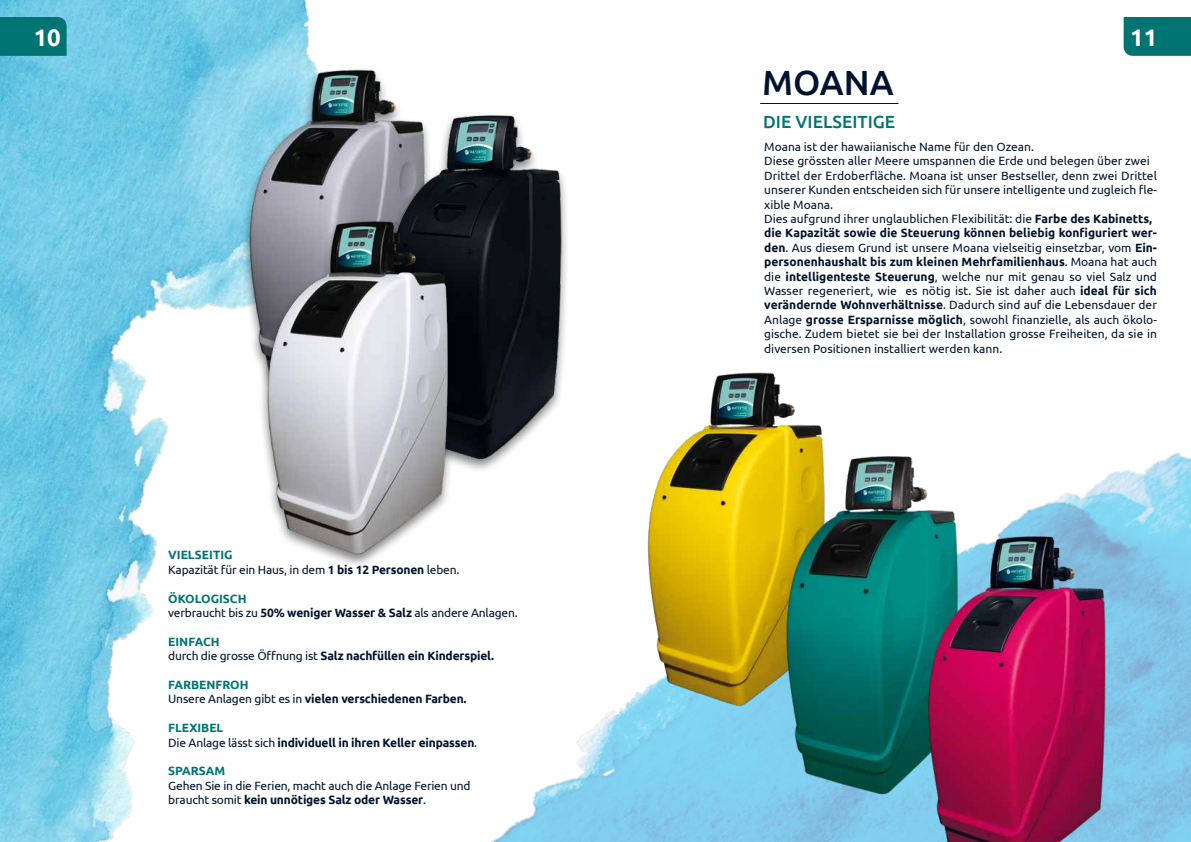
<style>
.page{position:relative;width:1191px;height:842px;background:#fff}
.page>*{position:absolute;margin:0;border:0;box-sizing:border-box;transform-origin:0 0}
.t1{font:500 35px "Ubuntu";color:#00142e}
.t2{font:700 24px "Ubuntu";color:#fff}
.t3{font:500 17.6px "Ubuntu";color:#007473}
.t4{font:12px/14.4px "Ubuntu";color:#00142e}
.t5{font:700 12px/14.4px "Ubuntu";letter-spacing:-.015em;color:#00142e}
.t6{font:700 12px "Ubuntu";color:#007473}
.s1{font-weight:700;color:#007473}
.s2{font-weight:700}
.s3{color:#007473}
.s4{font-weight:400}
</style>
<div class="page">
<div style="left:1123px;top:17px;width:68px;height:39px;background:#007473"></div>
<img style="left:491px;top:452px;width:700px;height:390px">
<img style="left:0;top:0;width:317px;height:842px">
<img style="left:243px;top:67px;width:155px;height:334px">
<div style="left:378px;top:112px;width:192px;height:361px;background:#000;opacity:.5"></div>
<img style="left:380px;top:109px;width:189px;height:354px">
<div style="left:258px;top:218px;width:198px;height:351px;background:#000;opacity:.5"></div>
<img style="left:260px;top:216px;width:195px;height:344px">
<img style="left:641px;top:372px;width:182px;height:340px">
<img style="left:778px;top:452px;width:189px;height:346px">
<img style="left:921px;top:530px;width:189px;height:312px">
<div style="left:0;top:17px;width:67px;height:39px;background:#007473"></div>
<hr style="left:760px;top:103px;width:138px;height:1px;background:#00142e">
<h2 class="t2" style="left:34px;top:23px;width:29px">10</h2>
<p class="t4" style="left:168px;top:547px;width:293px"><span class="s1">VIELSEITIG<br></span>Kapazität für ein Haus, in dem <span class="s2">1 bis 12 Personen</span> leben.</p>
<p class="t4" style="left:168px;top:591px;width:351px"><span class="s1">ÖKOLOGISCH<br></span>verbraucht bis zu <span class="s2">50% weniger Wasser &amp; Salz</span> als andere Anlagen.</p>
<p class="t5" style="left:168px;top:634px;width:327px"><span class="s3">EINFACH<br></span><span class="s4">durch die grosse Öffnung ist</span> Salz nachfüllen ein Kinderspiel.</p>
<p class="t5" style="left:168px;top:677px;width:300px"><span class="s3">FARBENFROH<br></span><span class="s4">Unsere Anlagen gibt es in</span> vielen verschiedenen Farben.</p>
<p class="t5" style="left:168px;top:720px;width:310px"><span class="s3">FLEXIBEL<br></span><span class="s4">Die Anlage lässt sich</span> individuell in ihren Keller einpassen<span class="s4">.</span></p>
<p class="t6" style="left:168px;top:764px;width:58px">SPARSAM</p>
<p class="t4" style="left:168px;top:778px;width:304px">Gehen Sie in die Ferien, macht auch die Anlage Ferien und braucht somit <span class="s2">kein unnötiges Salz oder Wasser</span>.</p>
<h1 class="t1" style="left:762px;top:61px;width:133px">MOANA</h1>
<h3 class="t3" style="left:763px;top:110px;width:134px">DIE VIELSEITIGE</h3>
<h2 class="t2" style="left:1130px;top:23px;width:29px">11</h2>
<p class="t4" style="left:764px;top:139px;width:394px">Moana ist der hawaiianische Name für den Ozean.<br>Diese grössten aller Meere umspannen die Erde und belegen über zwei Drittel der Erdoberfläche. Moana ist unser Bestseller, denn zwei Drittel unserer Kunden entscheiden sich für unsere intelligente und zugleich fle&shy;xible Moana.<br>Dies aufgrund ihrer unglaublichen Flexibilität: die <span class="s2">Farbe des Kabinetts, die Kapazität sowie die Steuerung können beliebig konfiguriert wer&shy;den</span>. Aus diesem Grund ist unsere Moana vielseitig einsetzbar, vom <span class="s2">Ein&shy;personenhaushalt bis zum kleinen Mehrfamilienhaus</span>. Moana hat auch die <span class="s2">intelligenteste Steuerung</span>, welche nur mit genau so viel Salz und Wasser regeneriert, wie es nötig ist. Sie ist daher auch <span class="s2">ideal für sich verändernde Wohnverhältnisse</span>. Dadurch sind auf die Lebensdauer der Anlage <span class="s2">grosse Ersparnisse möglich</span>, sowohl finanzielle, als auch ökolo&shy;gische. Zudem bietet sie bei der Installation grosse Freiheiten, da sie in diversen Positionen installiert werden kann.</p>
</div>
